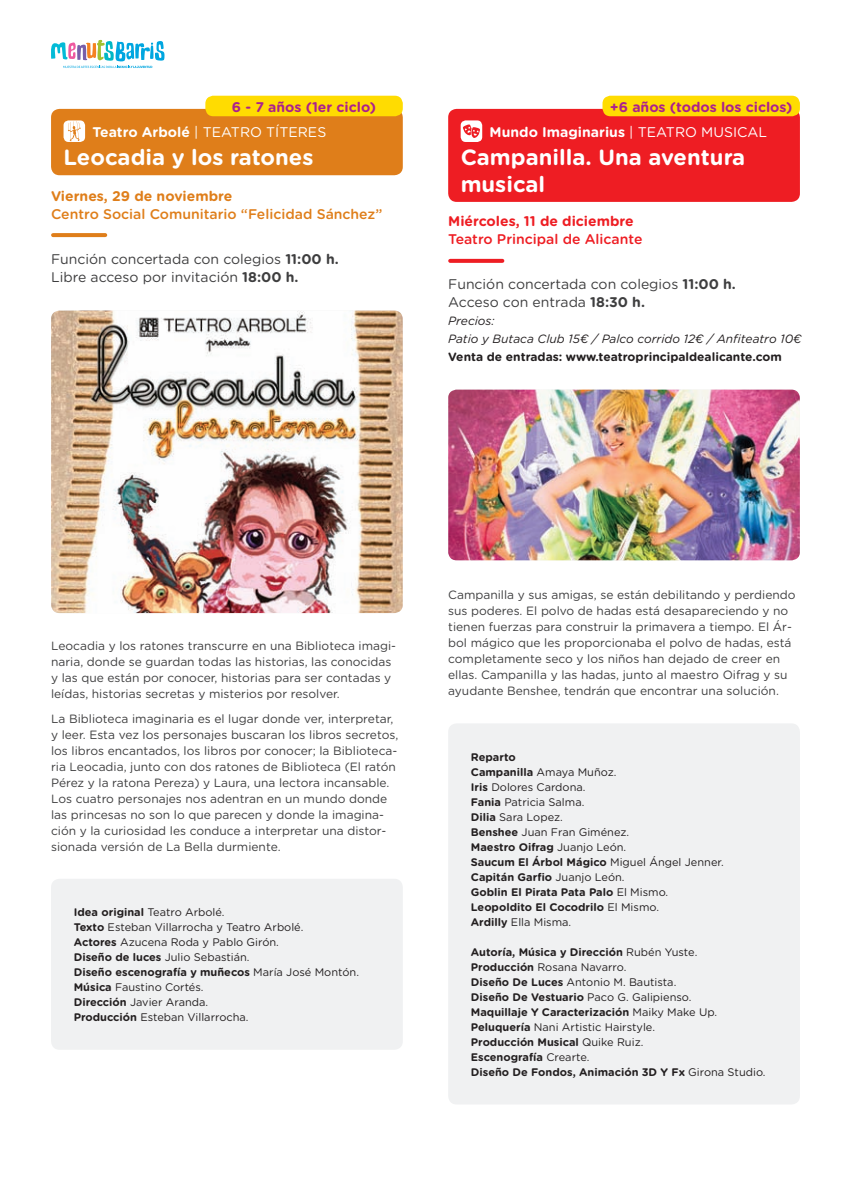
<style>
.page{position:relative;width:851px;height:1191px;background:#fff}
.page>*{position:absolute;margin:0;border:0;box-sizing:border-box;transform-origin:0 0}
.t1{font:700 22px/26.4px "Gotham Rounded";color:#fff}
.t2{font:14px/18px "Gotham Rounded";color:#3e3e3f}
.t3{font:500 14px "Gotham Rounded";color:#df7e1a}
.t4{font:700 14px "Gotham Rounded";color:#ab208e}
.t5{font:700 14px "Gotham Rounded";color:#fff}
.t6{font:14px "Gotham Rounded";color:#fff}
.t7{font:500 14px "Gotham Rounded";color:#ee1d23}
.t8{font:700 14px "Gotham Rounded";color:#ee1d23}
.t9{font:700 14px "Gotham Rounded";color:#df7e1a}
.t10{font:12px/16px "Gotham Rounded";color:#3e3e3f}
.t11{font:italic 12px/18px "Gotham Rounded";color:#231f20}
.t12{font:700 12px "Gotham Rounded";color:#231f20}
.t13{font:700 11px/15px "Gotham Rounded";color:#231f20}
.t14{font:11px/15px "Gotham Rounded";color:#231f20}
.s1{font-weight:700}
.s2{font-weight:400}
</style>
<div class="page">
<div style="left:448px;top:109px;width:351px;height:93px;background:#ee1d23;border-radius:9px"></div>
<div style="left:460px;top:120px;width:22px;height:22px;background:#fff;border-radius:5px"></div>
<div style="left:448px;top:723px;width:351px;height:381px;background:#f0f1f2;border-radius:9px"></div>
<div style="left:51px;top:878px;width:352px;height:171px;background:#f0f1f2;border-radius:9px"></div>
<div style="left:51px;top:109px;width:352px;height:66px;background:#df7e1a;border-radius:9px"></div>
<svg style="left:51px;top:40px;width:114px;height:28px"></svg>
<div style="left:63px;top:120px;width:22px;height:22px;background:#fff;border-radius:5px"></div>
<div style="left:602px;top:96px;width:197px;height:20px;background:#ffdc01;border-radius:8px"></div>
<div style="left:205px;top:96px;width:198px;height:20px;background:#ffdc01;border-radius:8px"></div>
<img style="left:448px;top:389px;width:351px;height:171px">
<img style="left:51px;top:310px;width:351px;height:303px">
<svg style="left:450px;top:259px;width:52px;height:4px"></svg>
<svg style="left:53px;top:233px;width:52px;height:4px"></svg>
<svg style="left:68px;top:121px;width:13px;height:20px"></svg>
<svg style="left:463px;top:124px;width:17px;height:14px"></svg>
<p class="t4" style="left:232px;top:96px;width:146px">6 - 7 años (1er ciclo)</p>
<p class="t4" style="left:609px;top:96px;width:184px">+6 años (todos los ciclos)</p>
<p class="t6" style="left:92px;top:122px;width:235px"><span class="s1">Teatro Arbolé</span> | TEATRO TÍTERES</p>
<h1 class="t1" style="left:63px;top:143px;width:251px">Leocadia y los ratones</h1>
<p class="t9" style="left:51px;top:185px;width:183px">Viernes, 29 de noviembre</p>
<p class="t3" style="left:51px;top:204px;width:333px">Centro Social Comunitario “Felicidad Sánchez”</p>
<p class="t2" style="left:51px;top:249px;width:289px">Función concertada con colegios <span class="s1">11:00 h.<br></span>Libre acceso por invitación <span class="s1">18:00 h.</span></p>
<p class="t5" style="left:489px;top:122px;width:279px">Mundo Imaginarius <span class="s2">| TEATRO MUSICAL</span></p>
<h1 class="t1" style="left:460px;top:143px;width:286px">Campanilla. Una aventura musical</h1>
<p class="t8" style="left:448px;top:211px;width:187px">Miércoles, 11 de diciembre</p>
<p class="t7" style="left:448px;top:229px;width:196px">Teatro Principal de Alicante</p>
<p class="t2" style="left:448px;top:274px;width:289px">Función concertada con colegios <span class="s1">11:00 h.<br></span>Acceso con entrada <span class="s1">18:30 h.</span></p>
<p class="t11" style="left:448px;top:311px;width:355px">Precios:<br>Patio y Butaca Club 15€ / Palco corrido 12€ / Anfiteatro 10€</p>
<p class="t12" style="left:448px;top:347px;width:335px">Venta de entradas: www.teatroprincipaldealicante.com</p>
<p class="t10" style="left:51px;top:637px;width:346px">Leocadia y los ratones transcurre en una Biblioteca imagi&shy;naria, donde se guardan todas las historias, las conocidas y las que están por conocer, historias para ser contadas y leídas, historias secretas y misterios por resolver.</p>
<p class="t10" style="left:51px;top:710px;width:349px">La Biblioteca imaginaria es el lugar donde ver, interpretar, y leer. Esta vez los personajes buscaran los libros secretos, los libros encantados, los libros por conocer; la Biblioteca&shy;ria Leocadia, junto con dos ratones de Biblioteca (El ratón Pérez y la ratona Pereza) y Laura, una lectora incansable.<br>Los cuatro personajes nos adentran en un mundo donde las princesas no son lo que parecen y donde la imagina&shy;ción y la curiosidad les conduce a interpretar una distor&shy;sionada versión de La Bella durmiente.</p>
<p class="t14" style="left:74px;top:904px;width:287px"><span class="s1">Idea original</span> Teatro Arbolé.<br><span class="s1">Texto</span> Esteban Villarrocha y Teatro Arbolé.<br><span class="s1">Actores</span> Azucena Roda y Pablo Girón.<br><span class="s1">Diseño de luces</span> Julio Sebastián.<br><span class="s1">Diseño escenografía y muñecos</span> María José Montón.<br><span class="s1">Música</span> Faustino Cortés.<br><span class="s1">Dirección</span> Javier Aranda.<br><span class="s1">Producción</span> Esteban Villarrocha.</p>
<p class="t10" style="left:448px;top:586px;width:349px">Campanilla y sus amigas, se están debilitando y perdiendo sus poderes. El polvo de hadas está desapareciendo y no tienen fuerzas para construir la primavera a tiempo. El Ár&shy;bol mágico que les proporcionaba el polvo de hadas, está completamente seco y los niños han dejado de creer en ellas. Campanilla y las hadas, junto al maestro Oifrag y su ayudante Benshee, tendrán que encontrar una solución.</p>
<p class="t13" style="left:471px;top:749px;width:254px">Reparto<br>Campanilla <span class="s2">Amaya Muñoz.<br></span>Iris <span class="s2">Dolores Cardona.<br></span>Fania <span class="s2">Patricia Salma.<br></span>Dilia <span class="s2">Sara Lopez.<br></span>Benshee <span class="s2">Juan Fran Giménez.<br></span>Maestro Oifrag <span class="s2">Juanjo León.<br></span>Saucum El Árbol Mágico <span class="s2">Miguel Ángel Jenner.<br></span>Capitán Garfio <span class="s2">Juanjo León.<br></span>Goblin El Pirata Pata Palo <span class="s2">El Mismo.<br></span>Leopoldito El Cocodrilo <span class="s2">El Mismo.<br></span>Ardilly <span class="s2">Ella Misma.</span></p>
<p class="t13" style="left:471px;top:944px;width:296px">Autoría, Música y Dirección <span class="s2">Rubén Yuste.<br></span>Producción <span class="s2">Rosana Navarro.<br></span>Diseño De Luces <span class="s2">Antonio M. Bautista.<br></span>Diseño De Vestuario <span class="s2">Paco G. Galipienso.<br></span>Maquillaje Y Caracterización <span class="s2">Maiky Make Up.<br></span>Peluquería <span class="s2">Nani Artistic Hairstyle.<br></span>Producción Musical <span class="s2">Quike Ruiz.<br></span>Escenografía <span class="s2">Crearte.<br></span>Diseño De Fondos, Animación 3D Y Fx <span class="s2">Girona Studio.</span></p>
</div>
